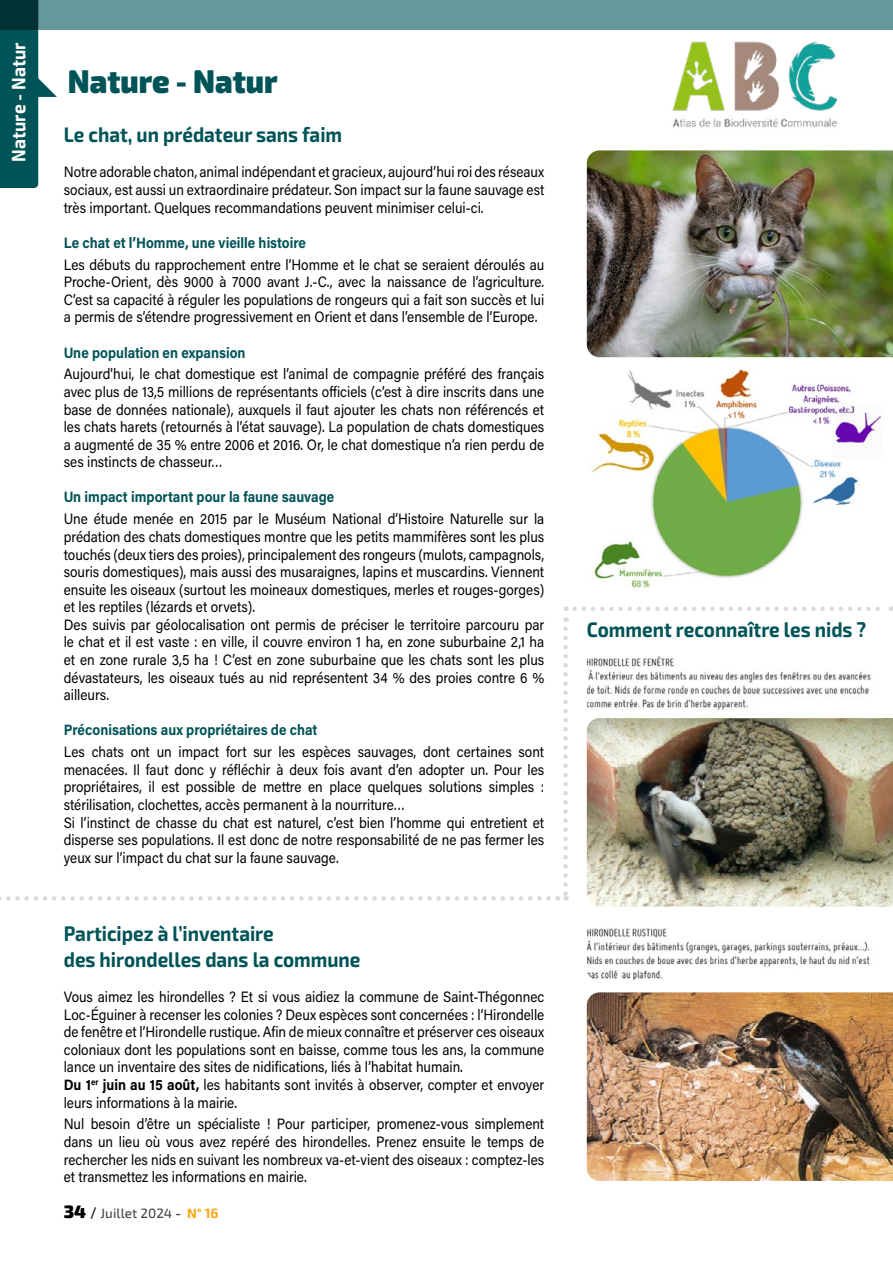
<style>
.page{position:relative;width:893px;height:1263px;background:#fff}
.page>*{position:absolute;margin:0;border:0;box-sizing:border-box;transform-origin:0 0}
.t1{font:900 33px "Exo 2";color:#005357;scale:.9 1}
.t2{font:700 21px/25.7px "Exo 2";color:#005357;scale:.9 1}
.t3{font:700 19.5px "Exo Soft";color:#fff;scale:.9 1}
.t4{font:15px/17.5px "Acumin Pro";color:#000;text-align:justify;scale:.9 1}
.t5{font:700 15px "Acumin Pro";color:#005357;scale:.9 1}
.t6{font:500 13.5px "Exo 2";letter-spacing:.005em;color:#4a4a49}
.s1{font-weight:700}
.s2{font-weight:900;font-size:18px;color:#000}
.s3{font-family:"Acumin Pro";font-weight:400;font-size:15px;color:#000}
.s4{font-weight:700;color:#f7a711}
</style>
<div class="page">
<div style="left:0;top:0;width:893px;height:30px;background:#66979a"></div>
<svg style="left:0;top:0;width:57px;height:188px"></svg>
<img style="left:672px;top:41px;width:166px;height:87px">
<img style="left:587px;top:150px;width:306px;height:207px">
<img style="left:591px;top:367px;width:291px;height:221px">
<img style="left:587px;top:718px;width:306px;height:189px">
<img style="left:587px;top:656px;width:284px;height:54px">
<img style="left:587px;top:928px;width:283px;height:52px">
<img style="left:587px;top:992px;width:306px;height:189px">
<svg style="left:575px;top:606px;width:317px;height:5px"></svg>
<svg style="left:0;top:629px;width:568px;height:272px"></svg>
<h3 class="t3" style="left:7px;top:162px;width:135px;rotate:-90deg">Nature - Natur</h3>
<h1 class="t1" style="left:68px;top:61px;width:234px">Nature - Natur</h1>
<h2 class="t2" style="left:64px;top:123px;width:311px">Le chat, un prédateur sans faim</h2>
<p class="t4" style="left:64px;top:163px;width:535px">Notre adorable chaton, animal indépendant et gracieux, aujourd’hui roi des réseaux sociaux, est aussi un extraordinaire prédateur. Son impact sur la faune sauvage est très important. Quelques recommandations peuvent minimiser celui-ci.</p>
<p class="t5" style="left:64px;top:232px;width:271px">Le chat et l’Homme, une vieille histoire</p>
<p class="t4" style="left:64px;top:255px;width:535px">Les débuts du rapprochement entre l’Homme et le chat se seraient déroulés au Proche-Orient, dès 9000 à 7000 avant J.-C., avec la naissance de l’agriculture.<br>C’est sa capacité à réguler les populations de rongeurs qui a fait son succès et lui a permis de s’étendre progressivement en Orient et dans l’ensemble de l’Europe.</p>
<p class="t5" style="left:64px;top:342px;width:203px">Une population en expansion</p>
<p class="t4" style="left:64px;top:365px;width:535px">Aujourd'hui, le chat domestique est l’animal de compagnie préféré des français avec plus de 13,5 millions de représentants officiels (c’est à dire inscrits dans une base de données nationale), auxquels il faut ajouter les chats non référencés et les chats harets (retournés à l’état sauvage). La population de chats domestiques a augmenté de 35 % entre 2006 et 2016. Or, le chat domestique n’a rien perdu de ses instincts de chasseur…</p>
<p class="t5" style="left:64px;top:487px;width:302px">Un impact important pour la faune sauvage</p>
<p class="t4" style="left:64px;top:510px;width:535px;text-align:left">Une étude menée en 2015 par le Muséum National d’Histoire Naturelle sur la prédation des chats domestiques montre que les petits mammifères sont les plus touchés (deux tiers des proies), principalement des rongeurs (mulots, campagnols, souris domestiques), mais aussi des musaraignes, lapins et muscardins. Viennent ensuite les oiseaux (surtout les moineaux domestiques, merles et rouges-gorges) et les reptiles (lézards et orvets).<br>Des suivis par géolocalisation ont permis de préciser le territoire parcouru par le chat et il est vaste : en ville, il couvre environ 1 ha, en zone suburbaine 2,1 ha et en zone rurale 3,5 ha ! C’est en zone suburbaine que les chats sont les plus dévastateurs, les oiseaux tués au nid représentent 34 % des proies contre 6 % ailleurs.</p>
<p class="t5" style="left:64px;top:719px;width:283px">Préconisations aux propriétaires de chat</p>
<p class="t4" style="left:64px;top:742px;width:535px;text-align:left">Les chats ont un impact fort sur les espèces sauvages, dont certaines sont menacées. Il faut donc y réfléchir à deux fois avant d’en adopter un. Pour les propriétaires, il est possible de mettre en place quelques solutions simples : stérilisation, clochettes, accès permanent à la nourriture…<br>Si l’instinct de chasse du chat est naturel, c’est bien l’homme qui entretient et disperse ses populations. Il est donc de notre responsabilité de ne pas fermer les yeux sur l’impact du chat sur la faune sauvage.</p>
<h2 class="t2" style="left:64px;top:921px;width:331px">Participez à l’inventaire<br>des hirondelles dans la commune</h2>
<p class="t4" style="left:64px;top:987px;width:535px;text-align:left">Vous aimez les hirondelles ? Et si vous aidiez la commune de Saint-Thégonnec Loc-Éguiner à recenser les colonies ? Deux espèces sont concernées : l’Hirondelle de fenêtre et l’Hirondelle rustique. Afin de mieux connaître et préserver ces oiseaux coloniaux dont les populations sont en baisse, comme tous les ans, la commune lance un inventaire des sites de nidifications, liés à l’habitat humain.<br><span class="s1">Du 1</span><sup>er</sup> <span class="s1">juin au 15 août,</span> les habitants sont invités à observer, compter et envoyer leurs informations à la mairie.</p>
<p class="t4" style="left:64px;top:1115px;width:535px">Nul besoin d’être un spécialiste ! Pour participer, promenez-vous simplement dans un lieu où vous avez repéré des hirondelles. Prenez ensuite le temps de rechercher les nids en suivant les nombreux va-et-vient des oiseaux : comptez-les et transmettez les informations en mairie.</p>
<p class="t6" style="left:64px;top:1205px;width:156px"><span class="s2">34</span> <span class="s3">/</span> Juillet 2024 <span class="s1">-</span> <span class="s4">N° 16</span></p>
<h2 class="t2" style="left:587px;top:618px;width:312px">Comment reconnaître les nids ?</h2>
</div>
